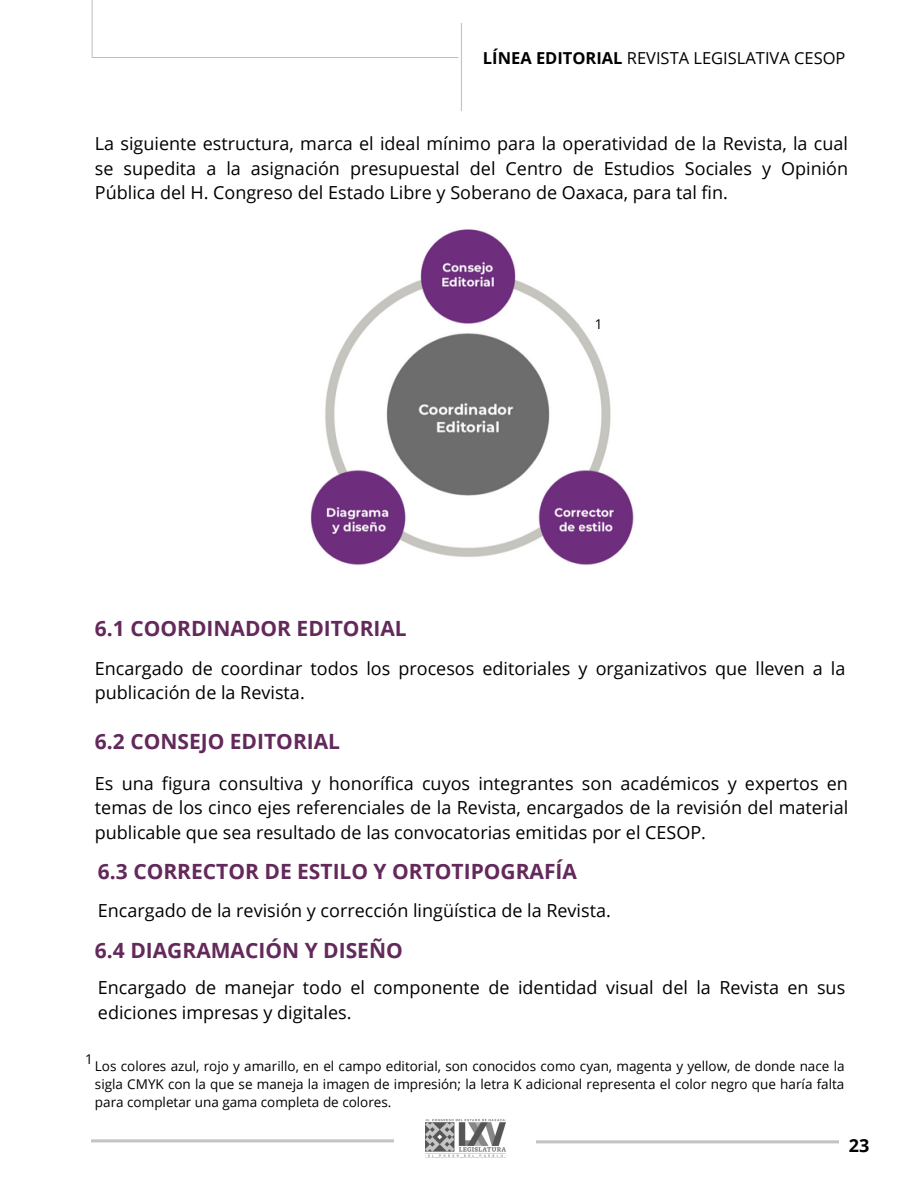
<style>
.page{position:relative;width:918px;height:1188px;background:#fff}
.page>*{position:absolute;margin:0;border:0;box-sizing:border-box;transform-origin:0 0}
.t1{font:700 21px "Open Sans";color:#63295b}
.t2{font:18px/24.8px "Open Sans";color:#000;text-align:justify}
.t3{font:700 18px "Open Sans";color:#000}
.t4{font:16.5px "Open Sans";color:#000}
.t5{font:13.5px/18px "Open Sans";color:#000;text-align:justify}
.s1{font-weight:700}
</style>
<div class="page">
<svg style="left:92px;top:0;width:370px;height:111px"></svg>
<svg style="left:92px;top:1139px;width:301px;height:4px"></svg>
<img style="left:426px;top:1119px;width:80px;height:39px">
<svg style="left:537px;top:1140px;width:301px;height:4px"></svg>
<img style="left:310px;top:229px;width:324px;height:336px">
<p class="t4" style="left:483px;top:47px;width:364px"><span class="s1">LÍNEA EDITORIAL</span> REVISTA LEGISLATIVA CESOP</p>
<p class="t2" style="left:95px;top:131px;width:755px">La siguiente estructura, marca el ideal mínimo para la operatividad de la Revista, la cual se supedita a la asignación presupuestal del Centro de Estudios Sociales y Opinión Pública del H. Congreso del Estado Libre y Soberano de Oaxaca, para tal fin.</p>
<p class="t5" style="left:595px;top:315px;width:9px">1</p>
<p class="t1" style="left:95px;top:614px;width:313px">6.1 COORDINADOR EDITORIAL</p>
<p class="t2" style="left:95px;top:655px;width:752px">Encargado de coordinar todos los procesos editoriales y organizativos que lleven a la publicación de la Revista.</p>
<p class="t1" style="left:95px;top:727px;width:247px">6.2 CONSEJO EDITORIAL</p>
<p class="t2" style="left:95px;top:770px;width:755px">Es una figura consultiva y honorífica cuyos integrantes son acadé micos y expertos en temas de los cinco ejes referenciales de la Revista, encargados de la revisión del material publicable que sea resultado de las convocatorias emitidas por el CESOP.</p>
<p class="t1" style="left:98px;top:857px;width:481px">6.3 CORRECTOR DE ESTILO Y ORTOTIPOGRAFÍA</p>
<p class="t2" style="left:98px;top:898px;width:514px">Encargado de la revisió n y correcció n lingü ística de la Revista.</p>
<p class="t1" style="left:95px;top:935px;width:309px">6.4 DIAGRAMACIÓN Y DISEÑO</p>
<p class="t2" style="left:98px;top:975px;width:749px">Encargado de manejar todo el componente de identidad visual del la Revista en sus ediciones impresas y digitales.</p>
<p class="t5" style="left:85px;top:1050px;width:9px">1</p>
<p class="t5" style="left:95px;top:1057px;width:751px">Los colores azul, rojo y amarillo, en el campo editorial, son conocidos como cyan, magenta y yellow, de donde nace la sigla CMYK con la que se maneja la imagen de impresión; la letra K adicional representa el color negro que haría falta para completar una gama completa de colores.</p>
<p class="t3" style="left:849px;top:1132px;width:22px">23</p>
</div>
